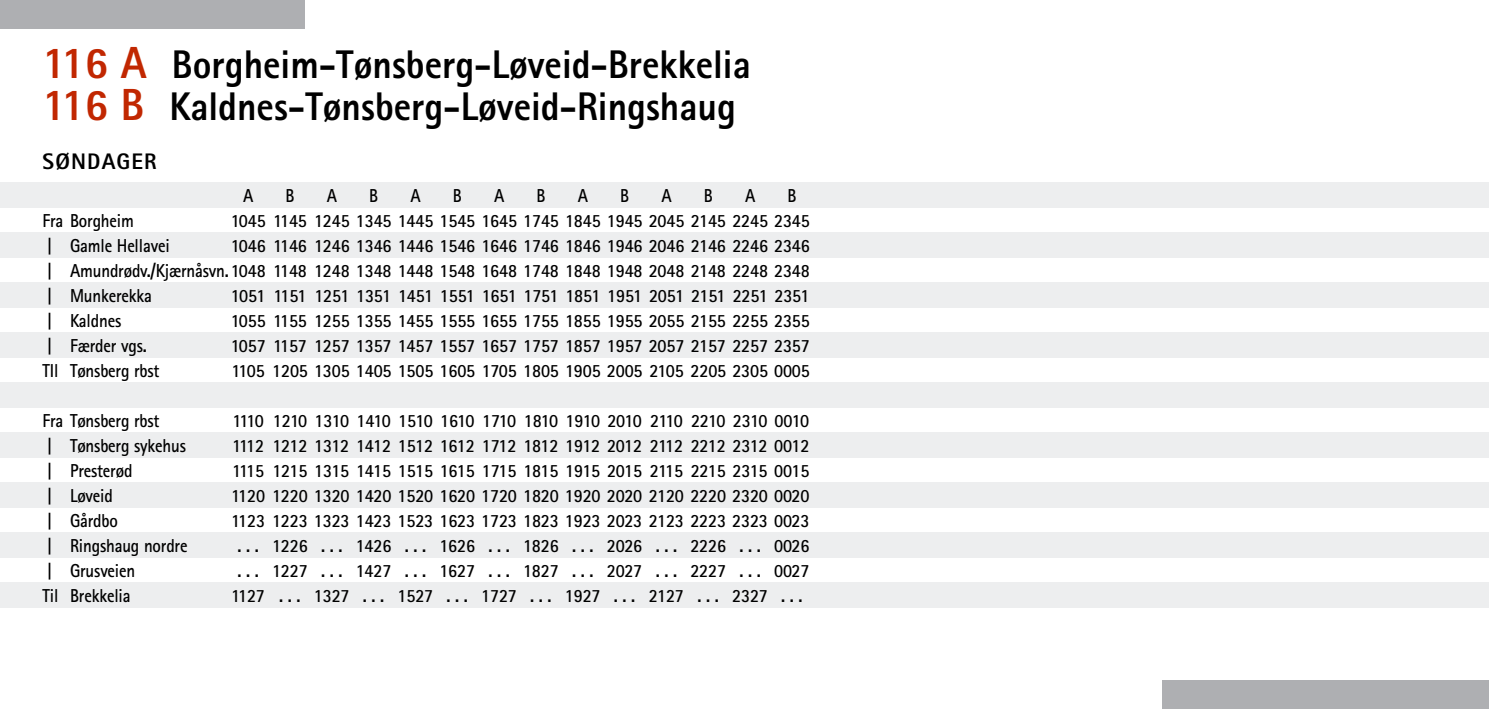
<style>
.page{position:relative;width:1489px;height:709px;background:#fff}
.page>*{position:absolute;margin:0;border:0;box-sizing:border-box;transform-origin:0 0}
.t1{font:800 40px/42.5px "Rotis Sans Serif";color:#000;scale:.94 1}
.t2{font:800 22.5px "Rotis Sans Serif";letter-spacing:.05em;color:#000}
.t3{font:700 18.75px/25px "Rotis Sans Serif";letter-spacing:-.01em;color:#000;scale:.9 1}
.s1{font-size:45px;color:#c12701}
</style>
<div class="page">
<div style="left:0;top:182px;width:1488px;height:25px;background:#edeeef"></div>
<div style="left:0;top:232px;width:1488px;height:25px;background:#edeeef"></div>
<div style="left:0;top:282px;width:1488px;height:25px;background:#edeeef"></div>
<div style="left:0;top:332px;width:1488px;height:25px;background:#edeeef"></div>
<div style="left:0;top:382px;width:1488px;height:25px;background:#edeeef"></div>
<div style="left:0;top:432px;width:1488px;height:25px;background:#edeeef"></div>
<div style="left:0;top:482px;width:1488px;height:25px;background:#edeeef"></div>
<div style="left:0;top:532px;width:1488px;height:25px;background:#edeeef"></div>
<div style="left:0;top:582px;width:1488px;height:25px;background:#edeeef"></div>
<div style="left:0;top:0;width:305px;height:28px;background:#aeafb2"></div>
<div style="left:1162px;top:680px;width:326px;height:29px;background:#aeafb2"></div>
<h1 class="t1" style="left:43px;top:42px;width:755px"><span class="s1">116 A</span> Borgheim-Tønsberg-Løveid-Brekkelia<br><span class="s1">116 B</span> Kaldnes-Tønsberg-Løveid-Ringshaug</h1>
<p class="t2" style="left:43px;top:147px;width:116px">SØNDAGER</p>
<p class="t3" style="left:243px;top:182px;width:13px">A</p>
<p class="t3" style="left:285px;top:182px;width:12px">B</p>
<p class="t3" style="left:327px;top:182px;width:13px">A</p>
<p class="t3" style="left:369px;top:182px;width:12px">B</p>
<p class="t3" style="left:410px;top:182px;width:13px">A</p>
<p class="t3" style="left:453px;top:182px;width:12px">B</p>
<p class="t3" style="left:494px;top:182px;width:13px">A</p>
<p class="t3" style="left:536px;top:182px;width:12px">B</p>
<p class="t3" style="left:577px;top:182px;width:13px">A</p>
<p class="t3" style="left:620px;top:182px;width:12px">B</p>
<p class="t3" style="left:661px;top:182px;width:13px">A</p>
<p class="t3" style="left:704px;top:182px;width:12px">B</p>
<p class="t3" style="left:745px;top:182px;width:13px">A</p>
<p class="t3" style="left:787px;top:182px;width:12px">B</p>
<p class="t3" style="left:231px;top:207px;width:645px">1045 1145 1245 1345 1445 1545 1645 1745 1845 1945 2045 2145 2245 2345</p>
<p class="t3" style="left:231px;top:232px;width:645px">1046 1146 1246 1346 1446 1546 1646 1746 1846 1946 2046 2146 2246 2346</p>
<p class="t3" style="left:47px;top:257px;width:848px">| Amundrødv./Kjærnåsvn.1048 1148 1248 1348 1448 1548 1648 1748 1848 1948 2048 2148 2248 2348</p>
<p class="t3" style="left:231px;top:282px;width:644px">1051 1151 1251 1351 1451 1551 1651 1751 1851 1951 2051 2151 2251 2351</p>
<p class="t3" style="left:231px;top:307px;width:645px">1055 1155 1255 1355 1455 1555 1655 1755 1855 1955 2055 2155 2255 2355</p>
<p class="t3" style="left:231px;top:332px;width:645px">1057 1157 1257 1357 1457 1557 1657 1757 1857 1957 2057 2157 2257 2357</p>
<p class="t3" style="left:232px;top:357px;width:644px">1105 1205 1305 1405 1505 1605 1705 1805 1905 2005 2105 2205 2305 0005</p>
<p class="t3" style="left:231px;top:407px;width:644px;text-align:center">1110 1210 1310 1410 1510 1610 1710 1810 1910 2010 2110 2210 2310 0010<br>1112 1212 1312 1412 1512 1612 1712 1812 1912 2012 2112 2212 2312 0012<br>1115 1215 1315 1415 1515 1615 1715 1815 1915 2015 2115 2215 2315 0015<br>1120 1220 1320 1420 1520 1620 1720 1820 1920 2020 2120 2220 2320 0020<br>1123 1223 1323 1423 1523 1623 1723 1823 1923 2023 2123 2223 2323 0023 . . . 1226 . . . 1426 . . . 1626 . . . 1826 . . . 2026 . . . 2226 . . . 0026 . . . 1227 . . . 1427 . . . 1627 . . . 1827 . . . 2027 . . . 2227 . . . 0027<br>1127 . . . 1327 . . . 1527 . . . 1727 . . . 1927 . . . 2127 . . . 2327 . . .</p>
<p class="t3" style="left:43px;top:207px;width:143px">Fra Borgheim<br>| Gamle Hellavei</p>
<p class="t3" style="left:43px;top:282px;width:131px">| Munkerekka<br>| Kaldnes<br>| Færder vgs.<br>TIl Tønsberg rbst</p>
<p class="t3" style="left:43px;top:407px;width:163px">Fra Tønsberg rbst<br>| Tønsberg sykehus | Presterød<br>| Løveid<br>| Gårdbo<br>| Ringshaug nordre | Grusveien<br>Til Brekkelia</p>
</div>
